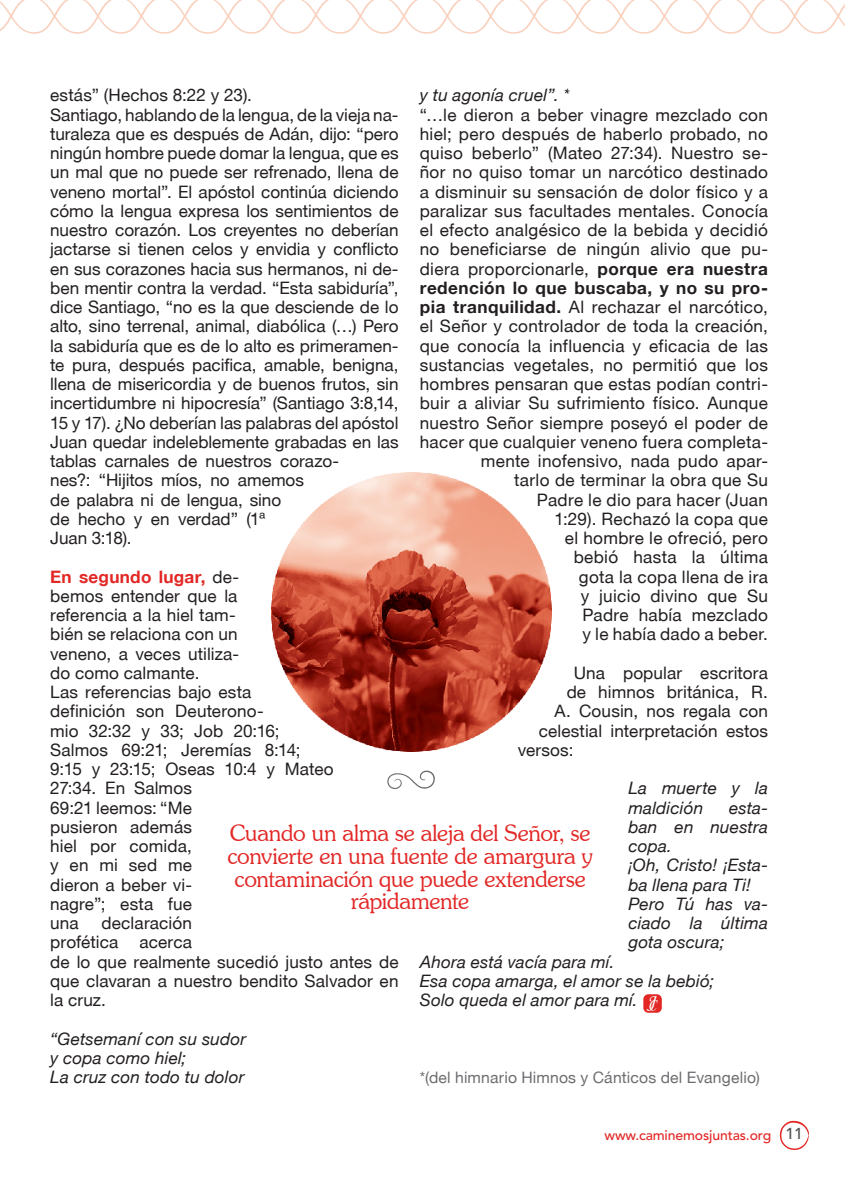
<style>
.page{position:relative;width:845px;height:1192px;background:#fff}
.page>*{position:absolute;margin:0;border:0;box-sizing:border-box;transform-origin:0 0}
.t1{font:300 22.75px/22.8px "Souvenir IT Cby BT";letter-spacing:-.015em;color:#e22725;text-align:center}
.t2{font:20.47px "Monotype Corsiva";color:#fff}
.t3{font:17.15px/19.2px "Helvetica Neue";letter-spacing:.01em;color:#231f20}
.t4{font:italic 17.15px/19.2px "Helvetica Neue";letter-spacing:.01em;color:#231f20}
.t5{font:15.75px "Helvetica Neue";letter-spacing:.01em;color:#6c6d70}
.t6{font:500 14px "Avenir LT Std";letter-spacing:-.01em;color:#e22725}
.s1{font-weight:700}
.s2{font-weight:700;color:#e22725}
.s3{font-size:15.75px}
.s4{font-size:15.75px;color:#4b4c4d}
</style>
<div class="page">
<svg style="left:779px;top:1120px;width:30px;height:30px"></svg>
<div style="left:643px;top:994px;width:19px;height:19px;background:#e22725;border-radius:5px"></div>
<svg style="left:387px;top:770px;width:48px;height:19px"></svg>
<img style="left:271px;top:472px;width:280px;height:279px">
<svg style="left:0;top:0;width:845px;height:34px"></svg>
<p class="t4" style="left:420px;top:85px;width:151px">y tu agonía cruel”. *</p>
<p class="t3" style="left:420px;top:105px;width:350px;text-align:right">“…le dieron a beber vinagre mezclado con hiel; pero después de haberlo probado, no quiso beberlo” (Mateo 27:34). Nuestro se&shy;ñor no quiso tomar un narcótico destinado a disminuir su sensación de dolor físico y a paralizar sus facultades mentales. Conocía el efecto analgésico de la bebida y decidió no beneficiarse de ningún alivio que pu&shy;diera proporcionarle, <span class="s1">porque era nuestra redención lo que buscaba, y no su pro&shy;pia tranquilidad.</span> Al rechazar el narcótico, el Señor y controlador de toda la creación, que conocía la influencia y eficacia de las sustancias vegetales, no permitió que los hombres pensaran que estas podían contri&shy;buir a aliviar Su sufrimiento físico. Aunque nuestro Señor siempre poseyó el poder de hacer que cualquier veneno fuera completa&shy;mente inofensivo, nada pudo apar-<br>tarlo de terminar la obra que Su<br>Padre le dio para hacer (Juan<br>1:29). Rechazó la copa que<br>el hombre le ofreció, pero<br>bebió hasta la última<br>gota la copa llena de ira<br>y juicio divino que Su<br>Padre había mezclado<br>y le había dado a beber.</p>
<p class="t3" style="left:573px;top:663px;width:196px">Una popular escritora</p>
<p class="t3" style="left:566px;top:682px;width:203px">de himnos británica, R.</p>
<p class="t3" style="left:554px;top:701px;width:215px">A. Cousin, nos regala con</p>
<p class="t3" style="left:538px;top:720px;width:231px">celestial interpretación estos</p>
<p class="t3" style="left:517px;top:740px;width:57px">versos:</p>
<p class="t4" style="left:628px;top:778px;width:141px">La muerte y la maldición</p>
<p class="t3" style="left:50px;top:85px;width:350px">estás” (Hechos 8:22 y 23).<br>Santiago, hablando de la lengua, de la vieja na&shy;turaleza que es después de Adán, dijo: “pero ningún hombre puede domar la lengua, que es un mal que no puede ser refrenado, llena de veneno mortal”. El apóstol continúa diciendo cómo la lengua expresa los sentimientos de nuestro corazón. Los creyentes no deberían jactarse si tienen celos y envidia y conflicto en sus corazones hacia sus hermanos, ni de&shy;ben mentir contra la verdad. “Esta sabiduría”, dice Santiago, “no es la que desciende de lo alto, sino terrenal, animal, diabólica (…) Pero la sabiduría que es de lo alto es primeramen&shy;te pura, después pacifica, amable, benigna, llena de misericordia y de buenos frutos, sin incertidumbre ni hipocresía” (Santiago 3:8,14, 15 y 17). ¿No deberían las palabras del apóstol Juan quedar indeleblemente grabadas en las tablas carnales de nuestros corazo-<br>nes?: “Hijitos míos, no amemos<br>de palabra ni de lengua, sino<br>de hecho y en verdad” (1ª<br>Juan 3:18).</p>
<p class="t3" style="left:50px;top:567px;width:285px"><span class="s2">En segundo lugar,</span> de-<br>bemos entender que la<br>referencia a la hiel tam-<br>bién se relaciona con un<br>veneno, a veces utiliza-<br>do como calmante.<br>Las referencias bajo esta<br>definición son Deuterono-<br>mio 32:32 y 33; Job 20:16;<br>Salmos 69:21; Jeremías 8:14;<br>9:15 y 23:15; Oseas 10:4 y Mateo<br>27:34. En Salmos<br>69:21 leemos: “Me<br>pusieron además<br>hiel por comida,<br>y en mi sed me<br>dieron a beber vi-<br>nagre”; esta fue<br>una</p>
<p class="t4" style="left:628px;top:797px;width:141px;text-indent:101px">esta&shy;ban en nuestra copa.<br>¡Oh, Cristo! ¡Esta&shy;ba llena para Ti!<br>Pero Tú has va&shy;ciado la última gota oscura;</p>
<p class="t4" style="left:420px;top:952px;width:296px">Ahora está vacía para mí.<br>Esa copa amarga, el amor se la bebió;<br>Solo queda el amor para mí.</p>
<h1 class="t1" style="left:227px;top:821px;width:367px">Cuando un alma se aleja del Señor, se convierte en una fuente de amargura y contaminación que puede extenderse rápidamente</h1>
<p class="t3" style="left:50px;top:913px;width:350px;text-indent:51px">declaración<br>profética acerca<br>de lo que realmente sucedió justo antes de que clavaran a nuestro bendito Salvador en la cruz.</p>
<p class="t4" style="left:50px;top:1028px;width:197px">“Getsemaní con su sudor y copa como hiel;<br>La cruz con todo tu dolor</p>
<p class="t2" style="left:646px;top:989px;width:11px">J<span class="s3">C</span></p>
<p class="t5" style="left:420px;top:1068px;width:341px">*(del himnario Himnos y Cánticos del Evangelio)</p>
<p class="t6" style="left:604px;top:1127px;width:200px">www.caminemosjuntas.org <span class="s4">11</span></p>
</div>
